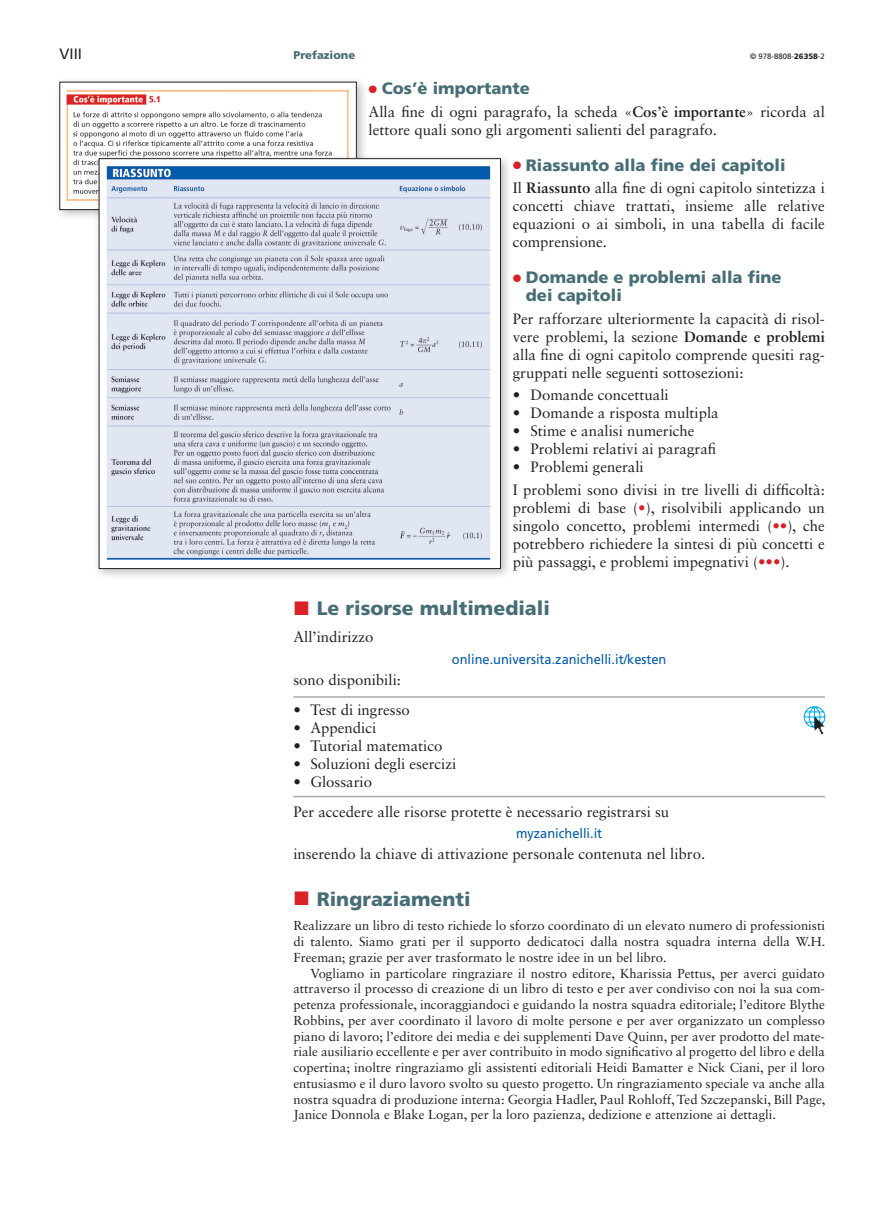
<style>
.page{position:relative;width:893px;height:1212px;background:#fff}
.page>*{position:absolute;margin:0;border:0;box-sizing:border-box;transform-origin:0 0}
.t1{font:900 19.5px "Frutiger LT Std";color:#476e76}
.t2{font:900 16.5px/18px "Frutiger LT Std";color:#476e76}
.t3{font:15px/18px "Sabon LT Std";color:#231f20}
.t4{font:15px "Frutiger LT Std";color:#231f20}
.t5{font:13.5px "Frutiger LT Std";color:#015aaa;scale:.95 1}
.t6{font:13.05px/15.8px "Sabon LT Std";color:#231f20;text-align:justify}
.t7{font:900 11.25px "Frutiger LT Std";color:#476e76}
.t8{font:7.8px "Frutiger LT Std";color:#231f20}
.s1{font-weight:900}
.s2{font-weight:700}
.s3{font-family:"Frutiger LT Std";font-weight:900;font-stretch:condensed;color:#da2128}
</style>
<div class="page">
<hr style="left:293px;top:696px;width:532px;height:2px;background:#a8a9ad">
<hr style="left:293px;top:796px;width:532px;height:1px;background:#a8a9ad">
<div style="left:54px;top:76px;width:314px;height:145px;background:#231f20;opacity:.3"></div>
<img style="left:62px;top:84px;width:293px;height:124px">
<div style="left:93px;top:153px;width:419px;height:427px;background:#231f20;opacity:.3"></div>
<img style="left:101px;top:160px;width:398px;height:407px">
<img style="left:803px;top:706px;width:23px;height:29px">
<p class="t4" style="left:60px;top:45px;width:24px">VIII</p>
<p class="t7" style="left:294px;top:48px;width:63px">Prefazione</p>
<p class="t8" style="left:750px;top:52px;width:76px">© 978-8808-<span class="s1">26358</span>-2</p>
<p class="t2" style="left:382px;top:79px;width:150px">Cos’è importante</p>
<p class="t3" style="left:369px;top:102px;width:458px">Alla fine di ogni paragrafo, la scheda «<span class="s2">Cos’è importante</span>» ricorda al lettore quali sono gli argomenti salienti del paragrafo.</p>
<p class="t2" style="left:526px;top:156px;width:261px">Riassunto alla fine dei capitoli</p>
<p class="t3" style="left:513px;top:179px;width:314px;text-align:justify">Il <span class="s2">Riassunto</span> alla fine di ogni capitolo sintetizza i concetti chiave trattati, insieme alle relative equazioni o ai simboli, in una tabella di facile comprensione.</p>
<p class="t2" style="left:526px;top:268px;width:257px">Domande e problemi alla fine dei capitoli</p>
<p class="t3" style="left:513px;top:309px;width:314px;text-align:justify">Per rafforzare ulteriormente la capacità di risol&shy;vere problemi, la sezione <span class="s2">Domande e problemi </span>alla fine di ogni capitolo comprende quesiti rag&shy;gruppati nelle seguenti sottosezioni:</p>
<p class="t3" style="left:513px;top:386px;width:158px">• Domande concettuali</p>
<p class="t3" style="left:513px;top:404px;width:208px">• Domande a risposta multipla</p>
<p class="t3" style="left:513px;top:422px;width:183px">• Stime e analisi numeriche</p>
<p class="t3" style="left:513px;top:440px;width:205px">• Problemi relativi ai paragrafi</p>
<p class="t3" style="left:513px;top:456px;width:314px;line-height:22.5px">• Problemi generali<br>I problemi sono divisi in tre livelli di difficoltà:</p>
<p class="t3" style="left:513px;top:498px;width:314px;text-align:justify">problemi di base (<span class="s3">•</span>), risolvibili applicando un singolo concetto, problemi intermedi (<span class="s3">••</span>), che potrebbero richiedere la sintesi di più concetti e più passaggi, e problemi impegnativi (<span class="s3">•••</span>).</p>
<h1 class="t1" style="left:317px;top:597px;width:235px">Le risorse multimediali</h1>
<p class="t3" style="left:293px;top:628px;width:82px">All’indirizzo</p>
<p class="t5" style="left:452px;top:651px;width:227px">online.universita.zanichelli.it/kesten</p>
<p class="t3" style="left:293px;top:670px;width:109px">sono disponibili:</p>
<p class="t3" style="left:293px;top:700px;width:118px">• Test di ingresso</p>
<p class="t3" style="left:293px;top:718px;width:84px">• Appendici</p>
<p class="t3" style="left:293px;top:736px;width:151px">• Tutorial matematico</p>
<p class="t3" style="left:293px;top:754px;width:164px">• Soluzioni degli esercizi</p>
<p class="t3" style="left:293px;top:766px;width:377px;line-height:30px">• Glossario<br>Per accedere alle risorse protette è necessario registrarsi su</p>
<p class="t5" style="left:516px;top:825px;width:92px">myzanichelli.it</p>
<p class="t3" style="left:293px;top:844px;width:413px">inserendo la chiave di attivazione personale contenuta nel libro.</p>
<h1 class="t1" style="left:317px;top:887px;width:155px">Ringraziamenti</h1>
<p class="t6" style="left:293px;top:918px;width:533px">Realizzare un libro di testo richiede lo sforzo coordinato di un elevato numero di professionisti di talento. Siamo grati per il supporto dedicatoci dalla nostra squadra interna della W.H.<br>Freeman; grazie per aver trasformato le nostre idee in un bel libro.</p>
<p class="t6" style="left:293px;top:965px;width:534px;text-indent:17px">Vogliamo in particolare ringraziare il nostro editore, Kharissia Pettus, per averci guidato attraverso il processo di creazione di un libro di testo e per aver condiviso con noi la sua com&shy;petenza professionale, incoraggiandoci e guidando la nostra squadra editoriale; l’editore Blythe Robbins, per aver coordinato il lavoro di molte persone e per aver organizzato un complesso piano di lavoro; l’editore dei media e dei supplementi Dave Quinn, per aver prodotto del mate&shy;riale ausiliario eccellente e per aver contribuito in modo significativo al progetto del libro e della copertina; inoltre ringraziamo gli assistenti editoriali Heidi Bamatter e Nick Ciani, per il loro entusiasmo e il duro lavoro svolto su questo progetto. Un ringraziamento speciale va anche alla nostra squadra di produzione interna: Georgia Hadler, Paul Rohloff, Ted Szczepanski, Bill Page, Janice Donnola e Blake Logan, per la loro pazienza, dedizione e attenzione ai dettagli.</p>
</div>
